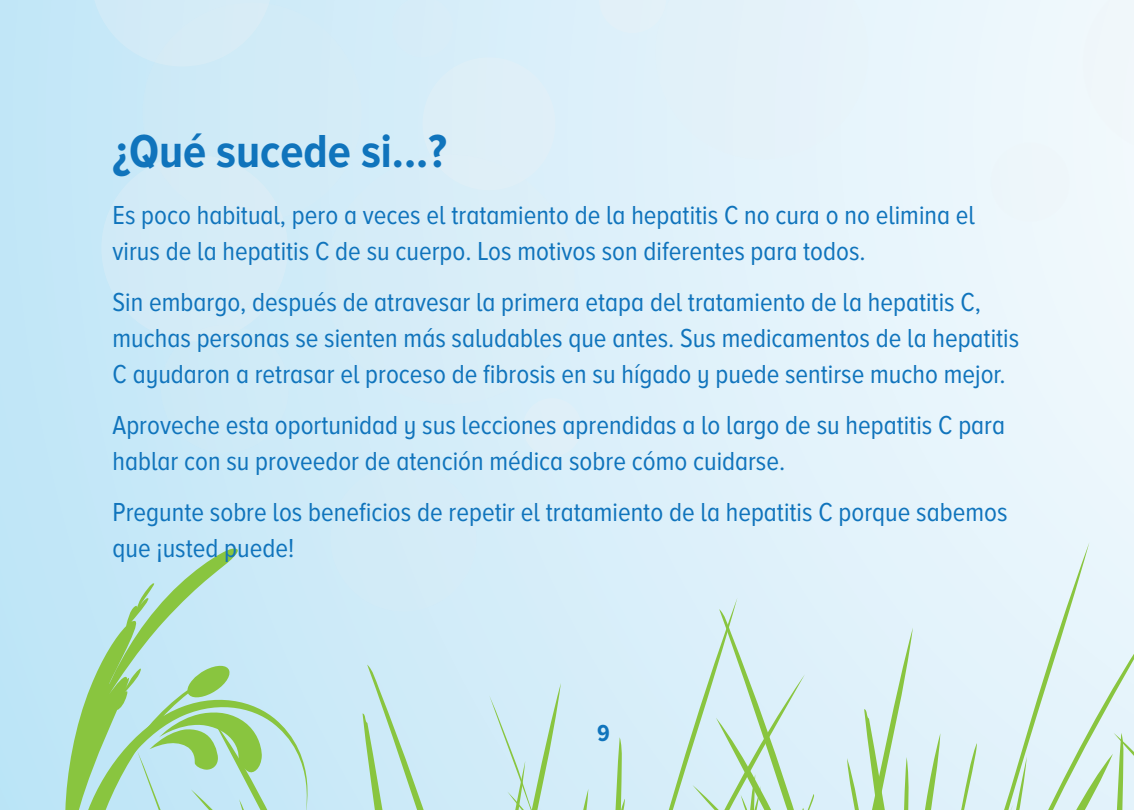
<style>
.page{position:relative;width:1134px;height:810px;background:#fff}
.page>*{position:absolute;margin:0;border:0;box-sizing:border-box;transform-origin:0 0}
.t1{font:700 48px "Proxima Nova A Cond";color:#1074bc}
.t2{font:27px/36px "Proxima Nova A Cond";color:#1074bc}
.t3{font:700 24px "Proxima Nova A Cond";color:#1074bc}
</style>
<div class="page">
<div style="left:0;top:0;width:1133px;height:810px;background:linear-gradient(to right,#c1e6f7,#f1f8fc)"></div>
<div style="left:161px;top:325px;width:128px;height:128px;background:#ceeaf7;border-radius:50%"></div>
<div style="left:392px;top:0;width:61px;height:57px;background:#d6edf8"></div>
<div style="left:991px;top:143px;width:79px;height:79px;background:#f2f3f4;border-radius:50%"></div>
<div style="left:325px;top:155px;width:250px;height:249px;background:#d8edf8;border-radius:50%"></div>
<div style="left:330px;top:465px;width:146px;height:146px;background:#d3ebf7;border-radius:50%"></div>
<div style="left:1083px;top:0;width:50px;height:155px;background:#f0f7fa"></div>
<div style="left:143px;top:3px;width:219px;height:219px;background:#d1ebf7;border-radius:50%"></div>
<div style="left:423px;top:57px;width:132px;height:133px;background:#deeff7;border-radius:50%"></div>
<div style="left:599px;top:0;width:269px;height:159px;background:#e3f2fa"></div>
<div style="left:101px;top:155px;width:187px;height:186px;background:#d4ecf7;border-radius:50%"></div>
<div style="left:523px;top:398px;width:58px;height:59px;background:#dfeff8;border-radius:50%"></div>
<svg style="left:91px;top:0;width:182px;height:67px"></svg>
<svg style="left:52px;top:548px;width:256px;height:50px;background:#c1e5e8"></svg>
<svg style="left:27px;top:598px;width:352px;height:212px;background:#bae1d5"></svg>
<svg style="left:379px;top:542px;width:754px;height:268px;background:#d7edf0"></svg>
<h1 class="t1" style="left:113px;top:124px;width:336px">¿Qué sucede si...?</h1>
<p class="t2" style="left:113px;top:197px;width:864px">Es poco habitual, pero a veces el tratamiento de la hepatitis C no cura o no elimina el virus de la hepatitis C de su cuerpo. Los motivos son diferentes para todos.</p>
<p class="t2" style="left:113px;top:284px;width:908px">Sin embargo, después de atravesar la primera etapa del tratamiento de la hepatitis C, muchas personas se sienten más saludables que antes. Sus medicamentos de la hepatitis<br>C ayudaron a retrasar el proceso de fibrosis en su hígado y puede sentirse mucho mejor.</p>
<p class="t2" style="left:113px;top:407px;width:894px">Aproveche esta oportunidad y sus lecciones aprendidas a lo largo de su hepatitis C para hablar con su proveedor de atención médica sobre cómo cuidarse.</p>
<p class="t2" style="left:113px;top:494px;width:896px">Pregunte sobre los beneficios de repetir el tratamiento de la hepatitis C porque sabemos que ¡usted puede!</p>
<p class="t3" style="left:597px;top:720px;width:14px">9</p>
</div>
